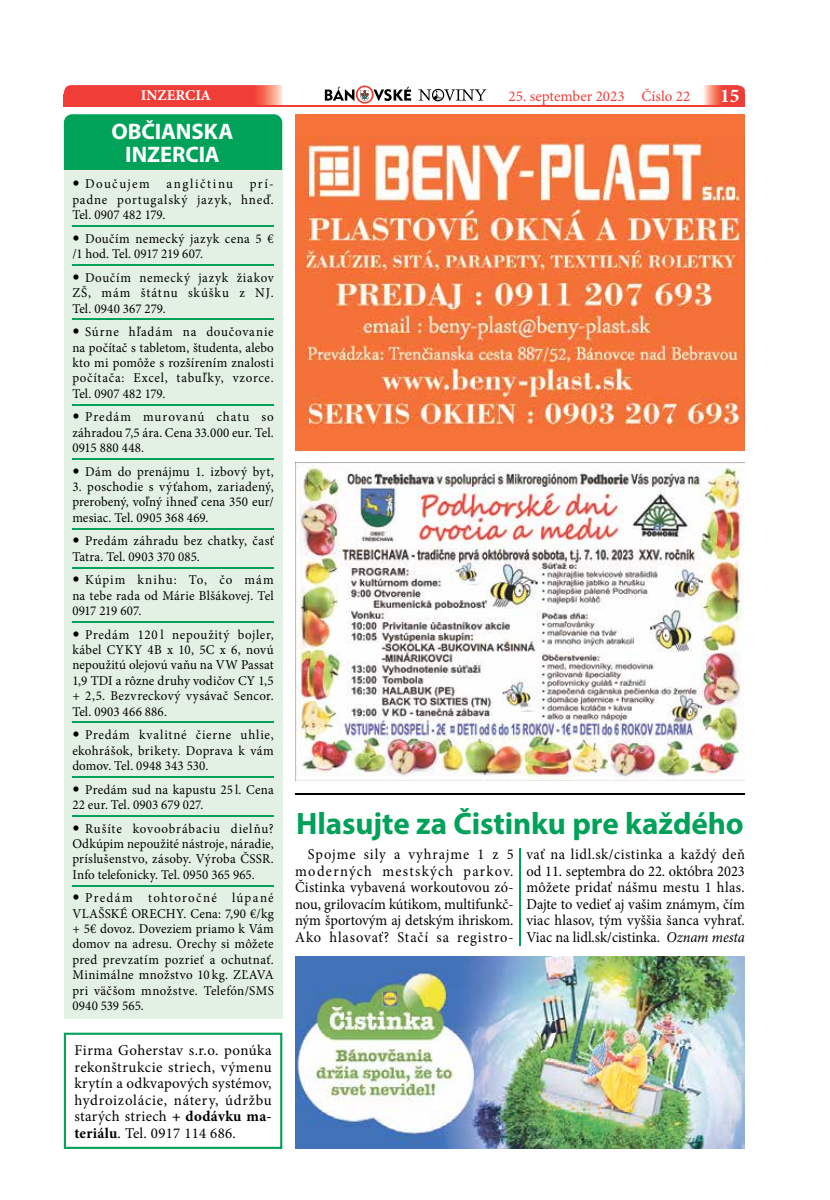
<style>
.page{position:relative;width:830px;height:1200px;background:#fff}
.page>*{position:absolute;margin:0;border:0;box-sizing:border-box;transform-origin:0 0}
.t1{font:700 31.05px "Myriad Pro";letter-spacing:-.005em;color:#00a158}
.t2{font:700 22.5px/22.5px "Myriad Pro";letter-spacing:-.005em;color:#fff;text-align:center}
.t3{font:700 19.5px "Minion Pro";color:#fff}
.t4{font:15px/16.5px "Minion Pro";letter-spacing:.015em;color:#000;text-align:justify;scale:.96 1}
.t5{font:15px/16.5px "Minion Pro";letter-spacing:.015em;color:#000;text-align:justify}
.t6{font:15px "Minion Pro";color:#f13d37}
.t7{font:700 15px "Minion Pro";color:#fff}
.t8{font:13.5px/15.3px "Minion Pro";letter-spacing:.025em;color:#000;text-align:justify;scale:.96 1}
.s1{font-weight:700}
.s2{font-style:italic}
</style>
<div class="page">
<svg style="left:325px;top:85px;width:86px;height:19px"></svg>
<svg style="left:418px;top:89px;width:68px;height:12px"></svg>
<svg style="left:64px;top:85px;width:218px;height:20px;background:#f14841"></svg>
<svg style="left:704px;top:85px;width:40px;height:20px"></svg>
<hr style="left:74px;top:105px;width:658px;height:1px;background:#f13d37">
<div style="left:64px;top:94px;width:17px;height:12px;background:#f13d37"></div>
<div style="left:727px;top:94px;width:17px;height:12px;background:#f13d37"></div>
<div style="left:296px;top:114px;width:448px;height:336px;background:#f57238"></div>
<img style="left:296px;top:137px;width:448px;height:290px">
<div style="left:64px;top:114px;width:218px;height:56px;background:#00a158"></div>
<div style="left:64px;top:170px;width:218px;height:847px;background:#e3f1e4"></div>
<hr style="left:72px;top:225px;width:202px;height:2px;background:#00a158">
<hr style="left:72px;top:264px;width:202px;height:2px;background:#00a158">
<hr style="left:72px;top:318px;width:202px;height:2px;background:#00a158">
<hr style="left:72px;top:403px;width:202px;height:2px;background:#00a158">
<hr style="left:72px;top:458px;width:202px;height:1px;background:#00a158">
<hr style="left:72px;top:528px;width:202px;height:1px;background:#00a158">
<hr style="left:72px;top:566px;width:202px;height:2px;background:#00a158">
<hr style="left:72px;top:621px;width:202px;height:1px;background:#00a158">
<hr style="left:72px;top:721px;width:202px;height:2px;background:#00a158">
<hr style="left:72px;top:776px;width:202px;height:1px;background:#00a158">
<hr style="left:72px;top:814px;width:202px;height:2px;background:#00a158">
<hr style="left:72px;top:884px;width:202px;height:2px;background:#00a158">
<div style="left:64px;top:1011px;width:218px;height:7px;background:#e3f1e4"></div>
<svg style="left:64px;top:1032px;width:218px;height:116px"></svg>
<img style="left:295px;top:462px;width:449px;height:317px">
<hr style="left:519px;top:847px;width:1px;height:98px;background:#00a158">
<img style="left:295px;top:956px;width:449px;height:192px">
<hr style="left:295px;top:793px;width:449px;height:1px;background:#000">
<p class="t7" style="left:141px;top:85px;width:72px">INZERCIA</p>
<p class="t6" style="left:508px;top:86px;width:183px">25. september 2023 Číslo 22</p>
<h3 class="t3" style="left:719px;top:82px;width:21px">15</h3>
<h2 class="t2" style="left:111px;top:120px;width:123px">OBČIANSKA<br>INZERCIA</h2>
<p class="t8" style="left:72px;top:176px;width:211px;text-indent:13px">Doučujem angličtinu prí&shy;padne portugalský jazyk, hneď.<br>Tel. 0907 482 179.</p>
<p class="t8" style="left:72px;top:231px;width:211px;text-indent:13px">Doučím nemecký jazyk cena 5 € /1 hod. Tel. 0917 219 607.</p>
<p class="t8" style="left:72px;top:270px;width:211px;text-indent:13px">Doučím nemecký jazyk žiakov ZŠ, mám štátnu skúšku z NJ.<br>Tel. 0940 367 279.</p>
<p class="t8" style="left:72px;top:324px;width:211px;text-indent:13px">Súrne hľadám na doučovanie na počítač s tabletom, študenta, alebo kto mi pomôže s rozšírením znalosti počítača: Excel, tabuľky, vzorce.<br>Tel. 0907 482 179.</p>
<p class="t8" style="left:72px;top:409px;width:211px;text-indent:13px">Predám murovanú chatu so záhradou 7,5 ára. Cena 33.000 eur. Tel.<br>0915 880 448.</p>
<p class="t8" style="left:85px;top:463px;width:198px">Dám do prenájmu 1. izbový byt,</p>
<p class="t8" style="left:72px;top:479px;width:211px">3. poschodie s výťahom, zariadený, prerobený, voľný ihneď cena 350 eur/ mesiac. Tel. 0905 368 469.</p>
<p class="t8" style="left:72px;top:533px;width:211px;text-indent:13px">Predám záhradu bez chatky, časť<br>Tatra. Tel. 0903 370 085.</p>
<p class="t8" style="left:72px;top:572px;width:211px;text-indent:13px">Kúpim knihu: To, čo mám na tebe rada od Márie Blšákovej. Tel 0917 219 607.</p>
<p class="t8" style="left:72px;top:626px;width:211px;text-indent:13px">Predám 120 l nepoužitý bojler, kábel CYKY 4B x 10, 5C x 6, novú nepoužitú olejovú vaňu na VW Passat 1,9 TDI a rôzne druhy vodičov CY 1,5 + 2,5. Bezvreckový vysávač Sencor.<br>Tel. 0903 466 886.</p>
<p class="t8" style="left:72px;top:727px;width:211px;text-indent:13px">Predám kvalitné čierne uhlie, ekohrášok, brikety. Doprava k vám domov. Tel. 0948 343 530.</p>
<p class="t8" style="left:72px;top:781px;width:211px;text-indent:13px">Predám sud na kapustu 25 l. Cena<br>22 eur. Tel. 0903 679 027.</p>
<p class="t8" style="left:72px;top:820px;width:211px;text-indent:13px">Rušíte kovoobrábaciu dielňu?<br>Odkúpim nepoužité nástroje, náradie, príslušenstvo, zásoby. Výroba ČSSR.<br>Info telefonicky. Tel. 0950 365 965.</p>
<p class="t8" style="left:72px;top:890px;width:211px;text-indent:13px">Predám tohtoročné lúpané VLAŠSKÉ ORECHY. Cena: 7,90 €/kg + 5€ dovoz. Doveziem priamo k Vám domov na adresu. Orechy si môžete pred prevzatím pozrieť a ochutnať.<br>Minimálne množstvo 10 kg. ZĽAVA pri väčšom množstve. Telefón/SMS 0940 539 565.</p>
<p class="t5" style="left:74px;top:1041px;width:199px">Firma Goherstav s.r.o. ponúka rekonštrukcie striech, výmenu krytín a odkvapových systémov, hydroizolácie, nátery, údržbu starých striech <span class="s1">+ dodávku ma&shy;teriálu</span>. Tel. 0917 114 686.</p>
<h1 class="t1" style="left:296px;top:803px;width:449px">Hlasujte za Čistinku pre každého</h1>
<p class="t4" style="left:295px;top:845px;width:229px;text-indent:13px">Spojme sily a vyhrajme 1 z 5 moderných mestských parkov.<br>Čistinka vybavená workoutovou zó&shy;nou, grilovacím kútikom, multifunkč&shy;ným športovým aj detským ihriskom.<br>Ako hlasovať? Stačí sa registro-</p>
<p class="t4" style="left:526px;top:845px;width:229px">vať na lidl.sk/cistinka a každý deň od 11. septembra do 22. októbra 2023 môžete pridať nášmu mestu 1 hlas.<br>Dajte to vedieť aj vašim známym, čím viac hlasov, tým vyššia šanca vyhrať.<br>Viac na lidl.sk/cistinka. <span class="s2">Oznam mesta</span></p>
</div>
